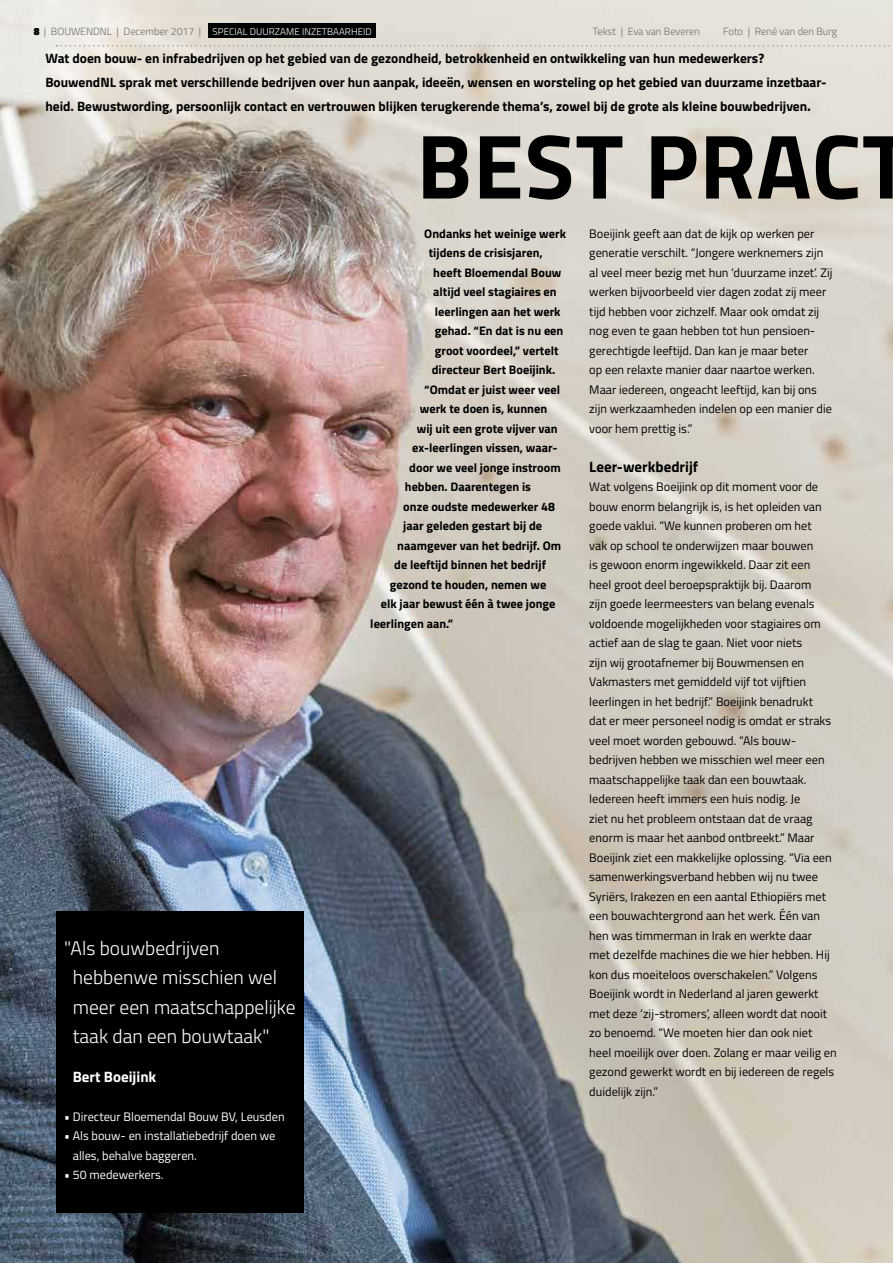
<style>
.page{position:relative;width:893px;height:1263px;background:#fff}
.page>*{position:absolute;margin:0;border:0;box-sizing:border-box;transform-origin:0 0}
.t1{font:700 91.5px "Titillium";letter-spacing:.01em;color:#000}
.t2{font:300 19.5px/29.2px "Titillium";color:#fff}
.t3{font:700 15px "Titillium";color:#000}
.t4{font:700 15px "Titillium";color:#fff}
.t5{font:700 13.5px/24px "Titillium";color:#000}
.t6{font:12.3px/19.5px "Titillium";color:#000}
.t7{font:700 12.3px "Titillium";color:#000}
.t8{font:12.3px/19.5px "Titillium";color:#fff}
.t9{font:300 10.5px "Titillium";color:#6e6e6e}
.t10{font:300 9.75px "Titillium";letter-spacing:.01em;color:#fff}
.s1{font-weight:900;font-size:10.5px;color:#000}
.s2{font-size:10.5px;color:#6e6e6e}
.s3{font-size:15px}
</style>
<div class="page">
<img style="left:0;top:0;width:893px;height:1263px">
<div style="left:56px;top:911px;width:247px;height:301px;background:#000"></div>
<div style="left:208px;top:24px;width:167px;height:14px;background:#000"></div>
<svg style="left:57px;top:45px;width:836px;height:2px;background:#d7d3cc"></svg>
<p class="t10" style="left:34px;top:24px;width:340px"><span class="s1">8</span> <span class="s2">| BOUWENDNL | December 2017 |</span> SPECIAL DUURZAME INZETBAARHEID</p>
<p class="t9" style="left:593px;top:23px;width:109px">Tekst | Eva van Beveren</p>
<p class="t9" style="left:723px;top:23px;width:115px">Foto | René van den Burg</p>
<p class="t5" style="left:45px;top:46px;width:783px">Wat doen bouw- en infrabedrijven op het gebied van de gezondheid, betrokkenheid en ontwikkeling van hun medewerkers?<br>BouwendNL sprak met verschillende bedrijven over hun aanpak, ideeën, wensen en worsteling op het gebied van duurzame inzetbaar&shy;heid. Bewustwording, persoonlijk contact en vertrouwen blijken terugkerende thema’s, zowel bij de grote als kleine bouwbedrijven<span class="s3">.</span></p>
<h2 class="t2" style="left:73px;top:933px;width:224px;text-indent:-9px">"Als bouwbedrijven hebbenwe misschien wel meer een maatschappelijke taak dan een bouwtaak"</h2>
<p class="t4" style="left:73px;top:1065px;width:85px">Bert Boeijink</p>
<p class="t8" style="left:64px;top:1106px;width:222px">• Directeur Bloemendal Bouw BV, Leusden</p>
<p class="t8" style="left:73px;top:1126px;width:204px;text-indent:-9px">• Als bouw- en installatiebedrijf doen we alles, behalve baggeren.</p>
<p class="t8" style="left:64px;top:1165px;width:101px">• 50 medewerkers.</p>
<h1 class="t1" style="left:416px;top:97px;width:495px">BEST PRACT</h1>
<p class="t7" style="left:424px;top:224px;width:143px">Ondanks het weinige werk</p>
<p class="t7" style="left:429px;top:243px;width:115px">tijdens de crisisjaren,</p>
<p class="t7" style="left:433px;top:263px;width:130px">heeft Bloemendal Bouw</p>
<p class="t7" style="left:433px;top:282px;width:125px">altijd veel stagiaires en</p>
<p class="t7" style="left:435px;top:302px;width:127px">leerlingen aan het werk</p>
<p class="t7" style="left:435px;top:321px;width:130px">gehad. “En dat is nu een</p>
<p class="t7" style="left:435px;top:341px;width:125px">groot voordeel,” vertelt</p>
<p class="t7" style="left:432px;top:360px;width:125px">directeur Bert Boeijink.</p>
<p class="t7" style="left:424px;top:380px;width:137px">“Omdat er juist weer veel</p>
<p class="t7" style="left:420px;top:399px;width:129px">werk te doen is, kunnen</p>
<p class="t7" style="left:417px;top:419px;width:142px">wij uit een grote vijver van</p>
<p class="t7" style="left:412px;top:438px;width:147px">ex-leerlingen vissen, waar-</p>
<p class="t7" style="left:409px;top:458px;width:153px">door we veel jonge instroom</p>
<p class="t7" style="left:405px;top:477px;width:128px">hebben. Daarentegen is</p>
<p class="t7" style="left:403px;top:497px;width:153px">onze oudste medewerker 48</p>
<p class="t7" style="left:403px;top:516px;width:140px">jaar geleden gestart bij de</p>
<p class="t7" style="left:397px;top:536px;width:165px">naamgever van het bedrijf. Om</p>
<p class="t7" style="left:394px;top:555px;width:153px">de leeftijd binnen het bedrijf</p>
<p class="t7" style="left:390px;top:575px;width:158px">gezond te houden, nemen we</p>
<p class="t7" style="left:381px;top:594px;width:176px">elk jaar bewust één à twee jonge</p>
<p class="t7" style="left:370px;top:614px;width:85px">leerlingen aan.”</p>
<p class="t6" style="left:589px;top:223px;width:245px">Boeijink geeft aan dat de kijk op werken per generatie verschilt. “Jongere werknemers zijn al veel meer bezig met hun ‘duurzame inzet’. Zij werken bijvoorbeeld vier dagen zodat zij meer tijd hebben voor zichzelf. Maar ook omdat zij nog even te gaan hebben tot hun pensioen&shy;gerechtigde leeftijd. Dan kan je maar beter<br>op een relaxte manier daar naartoe werken.<br>Maar iedereen, ongeacht leeftijd, kan bij ons zijn werkzaamheden indelen op een manier die voor hem prettig is.”</p>
<p class="t3" style="left:589px;top:455px;width:110px">Leer-werkbedrijf</p>
<p class="t6" style="left:589px;top:476px;width:249px">Wat volgens Boeijink op dit moment voor de bouw enorm belangrijk is, is het opleiden van goede vaklui. “We kunnen proberen om het<br>vak op school te onderwijzen maar bouwen<br>is gewoon enorm ingewikkeld. Daar zit een<br>heel groot deel beroepspraktijk bij. Daarom<br>zijn goede leermeesters van belang evenals voldoende mogelijkheden voor stagiaires om actief aan de slag te gaan. Niet voor niets<br>zijn wij grootafnemer bij Bouwmensen en Vakmasters met gemiddeld vijf tot vijftien leerlingen in het bedrijf.” Boeijink benadrukt<br>dat er meer personeel nodig is omdat er straks veel moet worden gebouwd. “Als bouw&shy;bedrijven hebben we misschien wel meer een maatschappelijke taak dan een bouwtaak.<br>Iedereen heeft immers een huis nodig. Je<br>ziet nu het probleem ontstaan dat de vraag enorm is maar het aanbod ontbreekt.” Maar Boeijink ziet een makkelijke oplossing. “Via een samenwerkingsverband hebben wij nu twee Syriërs, Irakezen en een aantal Ethiopiërs met een bouwachtergrond aan het werk. Één van hen was timmerman in Irak en werkte daar<br>met dezelfde machines die we hier hebben. Hij kon dus moeiteloos overschakelen.” Volgens Boeijink wordt in Nederland al jaren gewerkt met deze ‘zij-stromers’, alleen wordt dat nooit zo benoemd. “We moeten hier dan ook niet heel moeilijk over doen. Zolang er maar veilig en gezond gewerkt wordt en bij iedereen de regels duidelijk zijn.”</p>
</div>
